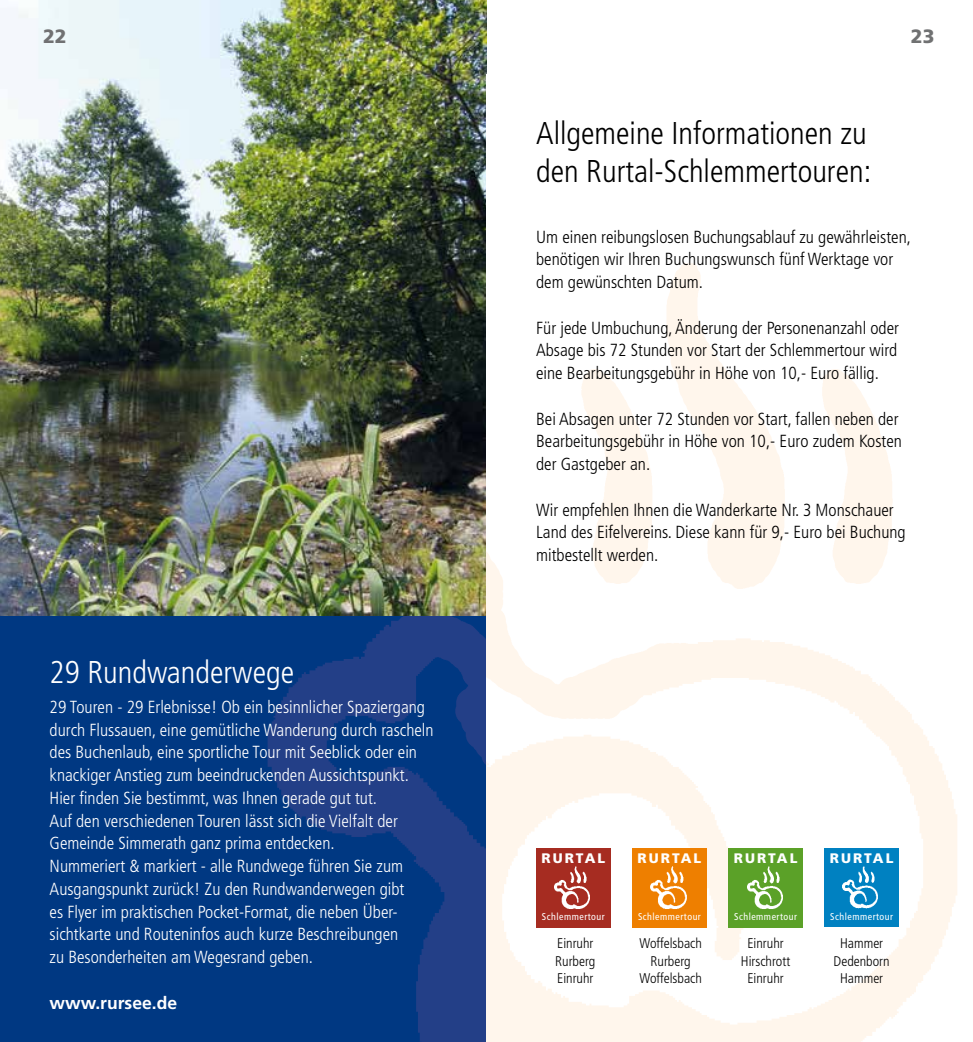
<style>
.page{position:relative;width:973px;height:1042px;background:#fff}
.page>*{position:absolute;margin:0;border:0;box-sizing:border-box;transform-origin:0 0}
.t1{font:300 condensed 31.5px/37.8px "Frutiger LT Std";color:#000}
.t2{font:300 condensed 31.5px "Frutiger LT Std";color:#fff}
.t3{font:900 19.25px "Frutiger LT Std";color:#707172}
.t4{font:300 condensed 17.5px/22.8px "Frutiger LT Std";color:#fff}
.t5{font:300 condensed 17.5px/22.8px "Frutiger LT Std";color:#000}
.t6{font:700 17.5px "Frutiger LT Std";color:#fff}
.t7{font:300 condensed 14px/17.5px "Frutiger LT Std";color:#000;text-align:center}
.t8{font:900 13.83px "Frutiger LT Std";letter-spacing:.15em;color:#fff}
.t9{font:condensed 9.97px "Frutiger LT Std";letter-spacing:.05em;color:#fff}
</style>
<div class="page">
<div style="left:0;top:600px;width:486px;height:442px;background:#003882"></div>
<img style="left:212px;top:615px;width:274px;height:427px">
<img style="left:0;top:0;width:486px;height:615px">
<img style="left:486px;top:263px;width:471px;height:779px">
<div style="left:536px;top:848px;width:74px;height:79px;background:#a62c21"></div>
<img style="left:554px;top:866px;width:36px;height:43px">
<div style="left:632px;top:848px;width:74px;height:79px;background:#ee7f00"></div>
<img style="left:650px;top:866px;width:37px;height:43px">
<div style="left:728px;top:848px;width:74px;height:79px;background:#5ba128"></div>
<img style="left:747px;top:866px;width:36px;height:43px">
<div style="left:824px;top:848px;width:74px;height:79px;background:#0081c1"></div>
<img style="left:842px;top:866px;width:36px;height:43px">
<p class="t3" style="left:43px;top:24px;width:25px">22</p>
<h1 class="t2" style="left:50px;top:654px;width:246px">29 Rundwanderwege</h1>
<p class="t4" style="left:50px;top:695px;width:385px">29 Touren - 29 Erlebnisse! Ob ein besinnlicher Spaziergang durch Flussauen, eine gemütliche Wanderung durch rascheln des Buchenlaub, eine sportliche Tour mit Seeblick oder ein knackiger Anstieg zum beeindruckenden Aussichtspunkt.<br>Hier finden Sie bestimmt, was Ihnen gerade gut tut.<br>Auf den verschiedenen Touren lässt sich die Vielfalt der Gemeinde Simmerath ganz prima entdecken.<br>Nummeriert &amp; markiert - alle Rundwege führen Sie zum Ausgangspunkt zurück! Zu den Rundwanderwegen gibt<br>es Flyer im praktischen Pocket-Format, die neben Über&shy;sichtkarte und Routeninfos auch kurze Beschreibungen<br>zu Besonderheiten am Wegesrand geben.</p>
<p class="t6" style="left:50px;top:992px;width:129px">www.rursee.de</p>
<h1 class="t1" style="left:536px;top:115px;width:336px">Allgemeine Informationen zu den Rurtal-Schlemmertouren:</h1>
<p class="t3" style="left:910px;top:24px;width:25px">23</p>
<p class="t5" style="left:536px;top:225px;width:376px">Um einen reibungslosen Buchungsablauf zu gewährleisten, benötigen wir Ihren Buchungswunsch fünf Werktage vor dem gewünschten Datum.</p>
<p class="t5" style="left:536px;top:316px;width:364px;text-align:justify">Für jede Umbuchung, Änderung der Personenanzahl oder Absage bis 72 Stunden vor Start der Schlemmertour wird eine Bearbeitungsgebühr in Höhe von 10,- Euro fällig.</p>
<p class="t5" style="left:536px;top:407px;width:367px">Bei Absagen unter 72 Stunden vor Start, fallen neben der<br>Bearbeitungsgebühr in Höhe von 10,- Euro zudem Kosten der Gastgeber an.</p>
<p class="t5" style="left:536px;top:498px;width:371px">Wir empfehlen Ihnen die Wanderkarte Nr. 3 Monschauer<br>Land des Eifelvereins. Diese kann für 9,- Euro bei Buchung mitbestellt werden.</p>
<p class="t8" style="left:541px;top:849px;width:65px">RURTAL</p>
<p class="t9" style="left:542px;top:911px;width:64px">Schlemmertour</p>
<p class="t8" style="left:637px;top:849px;width:65px">RURTAL</p>
<p class="t9" style="left:638px;top:911px;width:64px">Schlemmertour</p>
<p class="t8" style="left:733px;top:849px;width:65px">RURTAL</p>
<p class="t9" style="left:734px;top:911px;width:64px">Schlemmertour</p>
<p class="t8" style="left:829px;top:849px;width:65px">RURTAL</p>
<p class="t9" style="left:830px;top:910px;width:64px">Schlemmertour</p>
<p class="t7" style="left:555px;top:935px;width:42px;text-align:left">Einruhr<br>Rurberg<br>Einruhr</p>
<p class="t7" style="left:639px;top:935px;width:64px">Woffelsbach<br>Rurberg<br>Woffelsbach</p>
<p class="t7" style="left:740px;top:935px;width:51px">Einruhr<br>Hirschrott<br>Einruhr</p>
<p class="t7" style="left:833px;top:935px;width:58px">Hammer<br>Dedenborn<br>Hammer</p>
</div>
